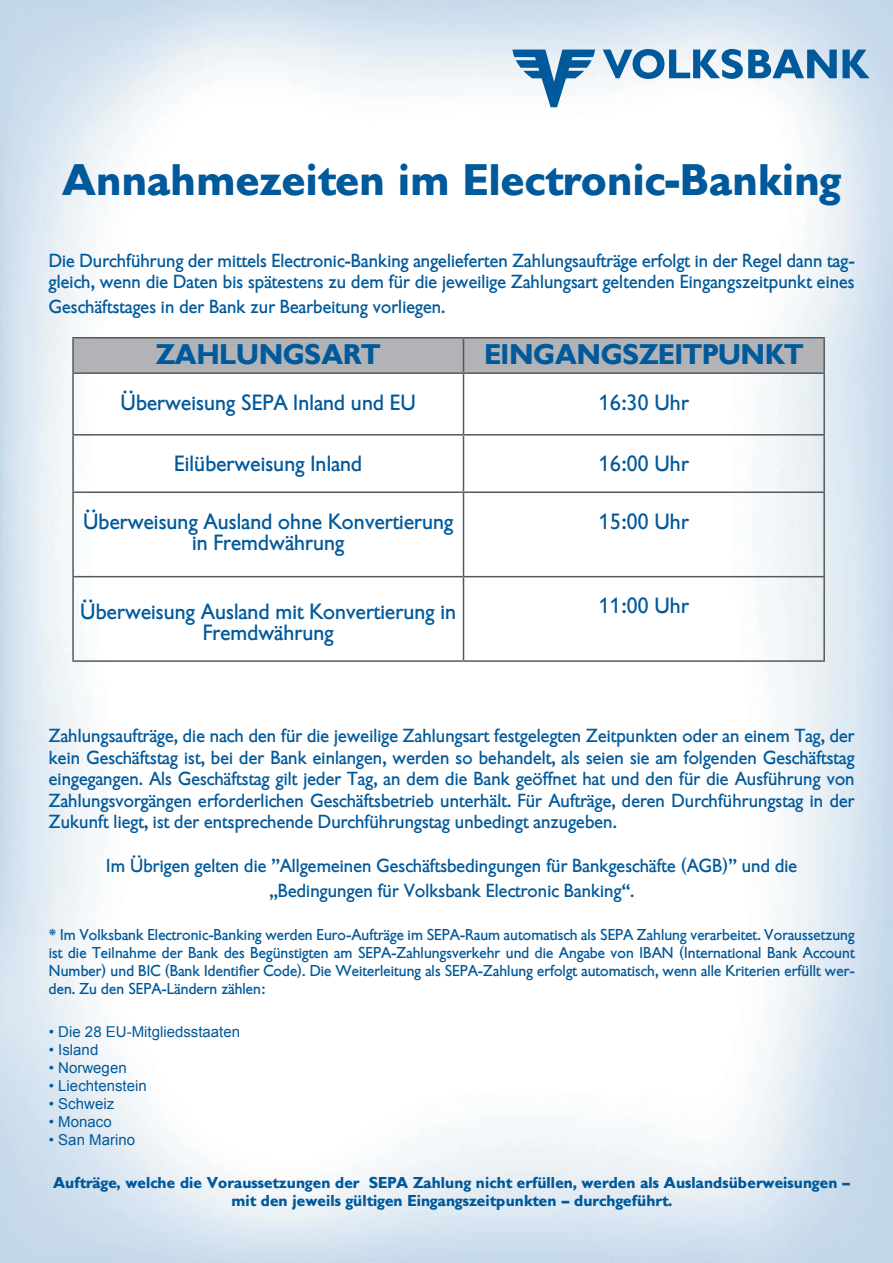
<style>
.page{position:relative;width:893px;height:1263px;background:#fff}
.page>*{position:absolute;margin:0;border:0;box-sizing:border-box;transform-origin:0 0}
.t1{font:500 42px "GI16";color:#00599b}
.t2{font:500 27px "GI16";color:#00599b}
.t3{font:21px/21px "GI16";color:#00599b;text-align:center}
.t4{font:18px/21.6px "GI16";color:#00599b}
.t5{font:15px/18px "GI16";color:#00599b;text-align:justify}
.t6{font:500 15px/18px "GI16";color:#00599b;text-align:center}
.t7{font:15px "Arial";color:#00599b}
</style>
<div class="page">
<svg style="left:603px;top:49px;width:267px;height:30px"></svg>
<svg style="left:512px;top:50px;width:83px;height:57px"></svg>
<div style="left:74px;top:338px;width:749px;height:34px;background:#b2b3b7"></div>
<hr style="left:72px;top:337px;width:391px;height:1px;background:#57585a">
<hr style="left:72px;top:338px;width:2px;height:34px;background:#57585a">
<hr style="left:463px;top:337px;width:362px;height:1px;background:#57585a">
<hr style="left:463px;top:338px;width:1px;height:34px;background:#57585a">
<hr style="left:823px;top:338px;width:2px;height:34px;background:#57585a">
<hr style="left:72px;top:372px;width:391px;height:2px;background:#57585a">
<hr style="left:72px;top:374px;width:2px;height:60px;background:#57585a">
<hr style="left:463px;top:372px;width:362px;height:2px;background:#57585a">
<hr style="left:463px;top:374px;width:1px;height:60px;background:#57585a">
<hr style="left:823px;top:374px;width:2px;height:60px;background:#57585a">
<hr style="left:72px;top:434px;width:391px;height:2px;background:#57585a">
<hr style="left:72px;top:436px;width:2px;height:55px;background:#57585a">
<hr style="left:463px;top:434px;width:362px;height:2px;background:#57585a">
<hr style="left:463px;top:436px;width:1px;height:55px;background:#57585a">
<hr style="left:823px;top:436px;width:2px;height:55px;background:#57585a">
<hr style="left:72px;top:491px;width:391px;height:2px;background:#57585a">
<hr style="left:72px;top:493px;width:2px;height:83px;background:#57585a">
<hr style="left:463px;top:491px;width:362px;height:2px;background:#57585a">
<hr style="left:463px;top:493px;width:1px;height:83px;background:#57585a">
<hr style="left:823px;top:493px;width:2px;height:83px;background:#57585a">
<hr style="left:72px;top:576px;width:391px;height:1px;background:#57585a">
<hr style="left:72px;top:577px;width:2px;height:83px;background:#57585a">
<hr style="left:463px;top:576px;width:362px;height:1px;background:#57585a">
<hr style="left:463px;top:577px;width:1px;height:83px;background:#57585a">
<hr style="left:823px;top:577px;width:2px;height:83px;background:#57585a">
<hr style="left:72px;top:660px;width:391px;height:2px;background:#57585a">
<hr style="left:463px;top:660px;width:362px;height:2px;background:#57585a">
<p class="t1" style="left:62px;top:154px;width:781px">Annahmezeiten im Electronic-Banking</p>
<p class="t4" style="left:49px;top:250px;width:807px">Die Durchführung der mittels Electronic-Banking angelieferten Zahlungsaufträge erfolgt in der Regel dann tag&shy;gleich, wenn die Daten bis spätestens zu dem für die jeweilige Zahlungsart geltenden Eingangszeitpunkt eines</p>
<p class="t4" style="left:49px;top:296px;width:398px">Geschäftstages in der Bank zur Bearbeitung vorliegen.</p>
<p class="t2" style="left:156px;top:338px;width:226px">ZAHLUNGSART</p>
<p class="t2" style="left:484px;top:338px;width:320px">EINGANGSZEITPUNKT</p>
<p class="t3" style="left:120px;top:392px;width:297px">Überweisung SEPA Inland und EU</p>
<p class="t3" style="left:599px;top:392px;width:92px">16:30 Uhr</p>
<p class="t3" style="left:174px;top:453px;width:190px">Eilüberweisung Inland</p>
<p class="t3" style="left:599px;top:453px;width:92px">16:00 Uhr</p>
<p class="t3" style="left:83px;top:511px;width:372px">Überweisung Ausland ohne Konvertierung in Fremdwährung</p>
<p class="t3" style="left:599px;top:511px;width:92px">15:00 Uhr</p>
<p class="t3" style="left:80px;top:601px;width:377px">Überweisung Ausland mit Konvertierung in<br>Fremdwährung</p>
<p class="t3" style="left:599px;top:595px;width:92px">11:00 Uhr</p>
<p class="t4" style="left:49px;top:725px;width:807px;text-align:justify">Zahlungsaufträge, die nach den für die jeweilige Zahlungsart festgelegten Zeitpunkten oder an einem Tag, der kein Geschäftstag ist, bei der Bank einlangen, werden so behandelt, als seien sie am folgenden Geschäftstag eingegangen. Als Geschäftstag gilt jeder Tag, an dem die Bank geöffnet hat und den für die Ausführung von Zahlungsvorgängen erforderlichen Geschäftsbetrieb unterhält. Für Aufträge, deren Durchführungstag in der Zukunft liegt, ist der entsprechende Durchführungstag unbedingt anzugeben.</p>
<p class="t4" style="left:106px;top:853px;width:692px;line-height:25.2px;text-align:center">Im Übrigen gelten die ”Allgemeinen Geschäftsbedingungen für Bankgeschäfte (AGB)” und die „Bedingungen für Volksbank Electronic Banking“.</p>
<p class="t5" style="left:49px;top:926px;width:807px">* Im Volksbank Electronic-Banking werden Euro-Aufträge im SEPA-Raum automatisch als SEPA Zahlung verarbeitet. Voraussetzung ist die Teilnahme der Bank des Begünstigten am SEPA-Zahlungsverkehr und die Angabe von IBAN (International Bank Account Number) und BIC (Bank Identifier Code). Die Weiterleitung als SEPA-Zahlung erfolgt automatisch, wenn alle Kriterien erfüllt wer&shy;den. Zu den SEPA-Ländern zählen:</p>
<p class="t7" style="left:49px;top:1022px;width:193px">• Die 28 EU-Mitgliedsstaaten</p>
<p class="t7" style="left:49px;top:1040px;width:51px">• Island</p>
<p class="t7" style="left:49px;top:1058px;width:79px">• Norwegen</p>
<p class="t7" style="left:49px;top:1076px;width:99px">• Liechtenstein</p>
<p class="t7" style="left:49px;top:1094px;width:67px">• Schweiz</p>
<p class="t7" style="left:49px;top:1112px;width:64px">• Monaco</p>
<p class="t7" style="left:49px;top:1130px;width:88px">• San Marino</p>
<p class="t6" style="left:53px;top:1174px;width:799px">Aufträge, welche die Voraussetzungen der SEPA Zahlung nicht erfüllen, werden als Auslandsüberweisungen – mit den jeweils gültigen Eingangszeitpunkten – durchgeführt.</p>
</div>
